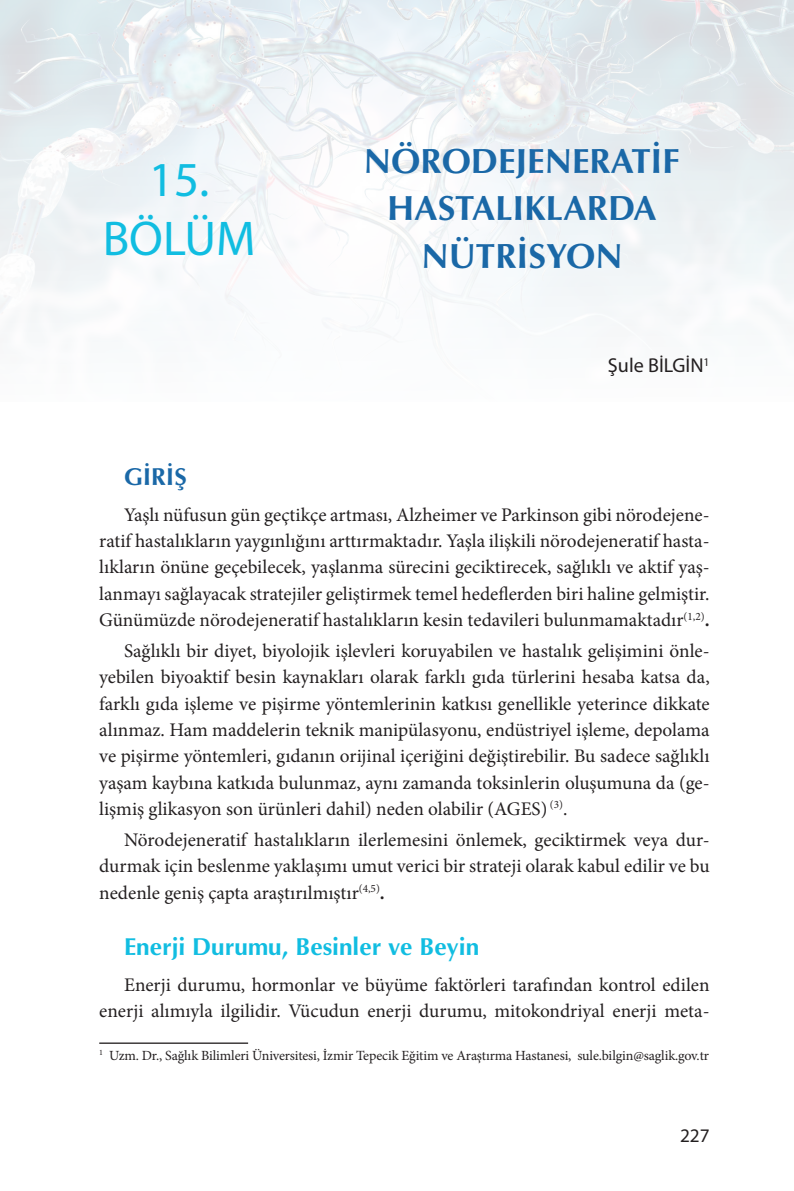
<style>
.page{position:relative;width:794px;height:1191px;background:#fff}
.page>*{position:absolute;margin:0;border:0;box-sizing:border-box;transform-origin:0 0}
.t1{font:49px/58.8px "Myriad Pro";color:#11bde1;text-align:center}
.t2{font:35px/47.2px "Optima Bold Tr";color:#1a68a7;text-align:center}
.t3{font:24.5px "Optima Bold Tr";color:#11bde1}
.t4{font:24.5px "Optima Bold Tr";color:#1a68a7}
.t5{font:20.12px "Myriad Pro";color:#231f20}
.t6{font:19.25px/26.2px "Minion Pro";color:#231f20;text-align:justify}
.t7{font:19.25px "Myriad Pro";color:#231f20}
.t8{font:14px "Minion Pro";letter-spacing:-.01em;color:#231f20}
.s1{font-weight:700}
</style>
<div class="page">
<img style="left:0;top:0;width:794px;height:323px">
<hr style="left:99px;top:1042px;width:149px;height:1px;background:#231f20">
<h1 class="t1" style="left:103px;top:149px;width:154px">15.<br>BÖLÜM</h1>
<h2 class="t2" style="left:364px;top:137px;width:318px">NÖRODEJENERATİF<br>HASTALIKLARDA<br>NÜTRİSYON</h2>
<p class="t5" style="left:608px;top:353px;width:103px">Şule BİLGİN<sup>1</sup></p>
<p class="t4" style="left:124px;top:461px;width:64px">GİRİŞ</p>
<p class="t6" style="left:99px;top:502px;width:612px;text-indent:25px">Yaşlı nüfusun gün geçtikçe artması, Alzheimer ve Parkinson gibi nörodejene&shy;ratif hastalıkların yaygınlığını arttırmaktadır. Yaşla ilişkili nörodejeneratif hasta&shy;lıkların önüne geçebilecek, yaşlanma sürecini geciktirecek, sağlıklı ve aktif yaş&shy;lanmayı sağlayacak stratejiler geliştirmek temel hedeflerden biri haline gelmiştir.<br>Günümüzde nörodejeneratif hastalıkların kesin tedavileri bulunmamaktadır<sup>(1,2)</sup><span class="s1">.</span></p>
<p class="t6" style="left:99px;top:638px;width:612px;text-indent:25px">Sağlıklı bir diyet, biyolojik işlevleri koruyabilen ve hastalık gelişimini önle&shy;yebilen biyoaktif besin kaynakları olarak farklı gıda türlerini hesaba katsa da, farklı gıda işleme ve pişirme yöntemlerinin katkısı genellikle yeterince dikkate alınmaz. Ham maddelerin teknik manipülasyonu, endüstriyel işleme, depolama ve pişirme yöntemleri, gıdanın orijinal içeriğini değiştirebilir. Bu sadece sağlıklı yaşam kaybına katkıda bulunmaz, aynı zamanda toksinlerin oluşumuna da (ge&shy;lişmiş glikasyon son ürünleri dahil) neden olabilir (AGES) <sup>(3)</sup>.</p>
<p class="t6" style="left:99px;top:826px;width:612px;text-indent:25px">Nörodejeneratif hastalıkların ilerlemesini önlemek, geciktirmek veya dur&shy;durmak için beslenme yaklaşımı umut verici bir strateji olarak kabul edilir ve bu nedenle geniş çapta araştırılmıştır<sup>(4,5)</sup><span class="s1">.</span></p>
<p class="t3" style="left:124px;top:931px;width:357px">Enerji Durumu, Besinler ve Beyin</p>
<p class="t6" style="left:99px;top:971px;width:612px;text-align:right">Enerji durumu, hormonlar ve büyüme faktörleri tarafından kontrol edilen enerji alımıyla ilgilidir. Vücudun enerji durumu, mitokondriyal enerji meta-</p>
<p class="t8" style="left:99px;top:1046px;width:611px"><sup>1</sup> Uzm. Dr., Sağlık Bilimleri Üniversitesi, İzmir Tepecik Eğitim ve Araştırma Hastanesi, sule.bilgin@saglik.gov.tr</p>
<p class="t7" style="left:680px;top:1124px;width:31px">227</p>
</div>
